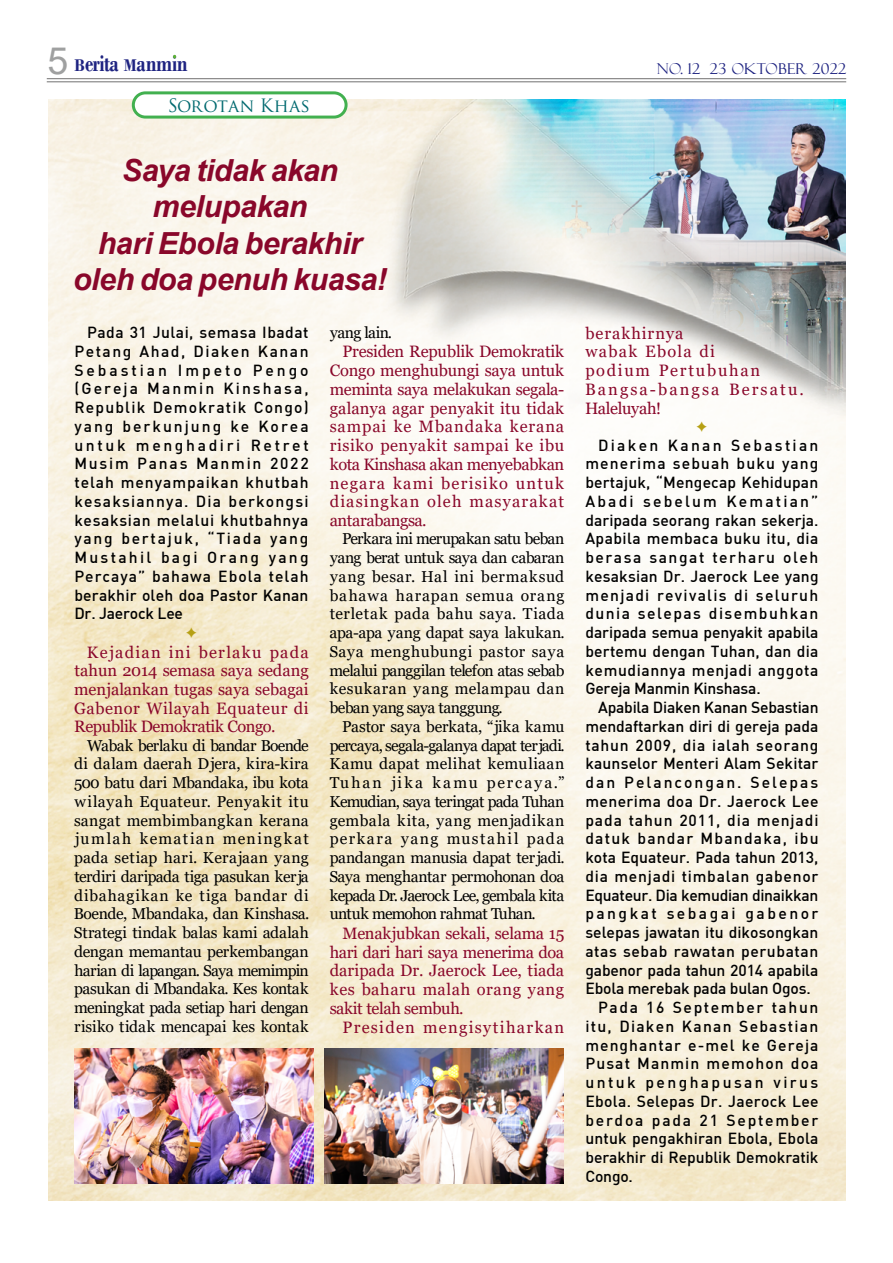
<style>
.page{position:relative;width:893px;height:1263px;background:#fff}
.page>*{position:absolute;margin:0;border:0;box-sizing:border-box;transform-origin:0 0}
.t1{font:italic 700 30.45px/36.6px "Arial";letter-spacing:-.015em;color:#89072a;text-align:center}
.t2{font:700 24.6px "Bodoni";letter-spacing:-.015em;color:#1e2381;scale:.78 1}
.t3{font:18px "Trajan Pro";letter-spacing:.01em;color:#00696f}
.t4{font:16.5px/18.8px "Georgia";letter-spacing:.05em;color:#89072a;text-align:justify}
.t5{font:16.5px/18.8px "Georgia";letter-spacing:.095em;color:#89072a}
.t6{font:16.5px "Georgia";letter-spacing:.08em;color:#89072a}
.t7{font:15.75px/18.8px "Georgia";letter-spacing:-.025em;color:#000;text-align:justify}
.t8{font:15.75px/18.8px "Dinmed";letter-spacing:.02em;color:#000;text-align:justify}
.t9{font:15.75px "Dinmed";color:#000}
.t10{font:15.75px "Dinmed";letter-spacing:-.01em;color:#000}
.t11{font:15.75px "Dinmed";letter-spacing:.155em;color:#000}
.t12{font:15.75px "Dinmed";letter-spacing:-.02em;color:#000}
.t13{font:15.75px "Dinmed";letter-spacing:-.005em;color:#000}
.t14{font:15.75px "Dinmed";letter-spacing:-.015em;color:#000}
.t15{font:15.75px "Dinmed";letter-spacing:.05em;color:#000}
.t16{font:15.75px "Dinmed";letter-spacing:.045em;color:#000}
.t17{font:15.75px "Dinmed";letter-spacing:.04em;color:#000}
.t18{font:15.75px "Dinmed";letter-spacing:.055em;color:#000}
.t19{font:15.75px "Dinmed";letter-spacing:.08em;color:#000}
.t20{font:15.75px "Dinmed";letter-spacing:.075em;color:#000}
.t21{font:15.75px "Dinmed";letter-spacing:.065em;color:#000}
.t22{font:15.75px "Dinmed";letter-spacing:.125em;color:#000}
.t23{font:15.75px "Dinmed";letter-spacing:.07em;color:#000}
.t24{font:15.75px "Dinmed";letter-spacing:.11em;color:#000}
.t25{font:15.75px "Dinmed";letter-spacing:.1em;color:#000}
.t26{font:15.3px "Chosunilbo NM";color:#b6a014}
.t27{font:15px "Felix Titling";letter-spacing:.02em;color:#1e2381}
.s1{font-family:"Arial";font-weight:400;font-size:37.5px;color:#9fa0a0}
.s2{font-size:17.7px}
</style>
<div class="page">
<hr style="left:47px;top:78px;width:799px;height:1px;background:#727171">
<hr style="left:47px;top:82px;width:799px;height:1px;background:#727171">
<img style="left:48px;top:99px;width:798px;height:1102px">
<img style="left:74px;top:1048px;width:239px;height:135px">
<img style="left:325px;top:1048px;width:238px;height:135px">
<div style="left:133px;top:93px;width:213px;height:24px;background:#fff;border-radius:12px"></div>
<div style="left:132px;top:91px;width:216px;height:28px;border:3px solid #42b04f;border-radius:12px"></div>
<h2 class="t2" style="left:48px;top:48px;width:181px"><span class="s1">5</span> <span class="s2">B</span>erita <span class="s2">M</span>anmin</h2>
<p class="t3" style="left:168px;top:94px;width:144px">Sorotan Khas</p>
<h1 class="t1" style="left:73px;top:152px;width:315px">Saya tidak akan melupakan<br>hari Ebola berakhir oleh doa penuh kuasa!</h1>
<p class="t8" style="left:74px;top:323px;width:236px;text-indent:13px">Pada 31 Julai, semasa Ibadat Petang Ahad, Diaken Kanan Sebastian Impeto Pengo (Gereja Manmin Kinshasa, Republik Demokratik Congo) yang berkunjung ke Korea untuk menghadiri Retret Musim Panas Manmin 2022 telah menyampaikan khutbah kesaksiannya. Dia berkongsi kesaksian melalui khutbahnya yang bertajuk, “Tiada yang Mustahil bagi Orang yang Percaya” bahawa Ebola telah berakhir oleh doa Pastor Kanan Dr. Jaerock Lee</p>
<p class="t26" style="left:185px;top:625px;width:15px">✦</p>
<p class="t4" style="left:74px;top:643px;width:236px;text-indent:13px">Kejadian ini berlaku pada tahun 2014 semasa saya sedang menjalankan tugas saya sebagai Gabenor Wilayah Equateur di Republik Demokratik Congo.</p>
<p class="t7" style="left:74px;top:736px;width:237px;text-indent:13px">Wabak berlaku di bandar Boende di dalam daerah Djera, kira-kira 500 batu dari Mbandaka, ibu kota wilayah Equateur. Penyakit itu sangat membimbangkan kerana jumlah kematian meningkat pada setiap hari. Kerajaan yang terdiri daripada tiga pasukan kerja dibahagikan ke tiga bandar di Boende, Mbandaka, dan Kinshasa.<br>Strategi tindak balas kami adalah dengan memantau perkembangan harian di lapangan. Saya memimpin pasukan di Mbandaka. Kes kontak meningkat pada setiap hari dengan risiko tidak mencapai kes kontak</p>
<p class="t7" style="left:330px;top:323px;width:63px">yang lain.</p>
<p class="t4" style="left:330px;top:343px;width:236px;text-indent:13px">Presiden Republik Demokratik Congo menghubungi saya untuk meminta saya melakukan segala&shy;galanya agar penyakit itu tidak sampai ke Mbandaka kerana risiko penyakit sampai ke ibu kota Kinshasa akan menyebabkan negara kami berisiko untuk diasingkan oleh masyarakat antarabangsa.</p>
<p class="t7" style="left:329px;top:530px;width:237px;text-indent:13px">Perkara ini merupakan satu beban yang berat untuk saya dan cabaran yang besar. Hal ini bermaksud bahawa harapan semua orang terletak pada bahu saya. Tiada apa-apa yang dapat saya lakukan.<br>Saya menghubungi pastor saya melalui panggilan telefon atas sebab kesukaran yang melampau dan beban yang saya tanggung.</p>
<p class="t7" style="left:329px;top:717px;width:237px;text-indent:13px">Pastor saya berkata, “jika kamu percaya, segala-galanya dapat terjadi.<br>Kamu dapat melihat kemuliaan Tuhan jika kamu percaya.” Kemudian, saya teringat pada Tuhan gembala kita, yang menjadikan perkara yang mustahil pada pandangan manusia dapat terjadi.<br>Saya menghantar permohonan doa kepada Dr. Jaerock Lee, gembala kita untuk memohon rahmat Tuhan.</p>
<p class="t4" style="left:330px;top:924px;width:236px;text-indent:13px">Menakjubkan sekali, selama 15 hari dari hari saya menerima doa daripada Dr. Jaerock Lee, tiada kes baharu malah orang yang sakit telah sembuh.</p>
<p class="t6" style="left:342px;top:1017px;width:223px">Presiden mengisytiharkan</p>
<p class="t27" style="left:657px;top:60px;width:191px">NO. 12 23 OKTOBER 2022</p>
<p class="t5" style="left:585px;top:324px;width:220px">berakhirnya<br>wabak Ebola di<br>podium Pertubuhan<br>Bangsa-bangsa Bersatu.<br>Haleluyah!</p>
<p class="t26" style="left:695px;top:418px;width:15px">✦</p>
<p class="t8" style="left:585px;top:435px;width:235px;text-indent:13px">Diaken Kanan Sebastian menerima sebuah buku yang bertajuk, “Mengecap Kehidupan Abadi sebelum Kematian” daripada seorang rakan sekerja.<br>Apabila membaca buku itu, dia berasa sangat terharu oleh kesaksian Dr. Jaerock Lee yang menjadi revivalis di seluruh dunia selepas disembuhkan daripada semua penyakit apabila bertemu dengan Tuhan, dan dia kemudiannya menjadi anggota Gereja Manmin Kinshasa.</p>
<p class="t14" style="left:598px;top:697px;width:222px">Apabila Diaken Kanan Sebastian</p>
<p class="t13" style="left:585px;top:716px;width:234px">mendaftarkan diri di gereja pada</p>
<p class="t15" style="left:585px;top:735px;width:234px">tahun 2009, dia ialah seorang</p>
<p class="t8" style="left:585px;top:754px;width:235px">kaunselor Menteri Alam Sekitar</p>
<p class="t22" style="left:585px;top:772px;width:234px">dan Pelancongan. Selepas</p>
<p class="t8" style="left:585px;top:791px;width:235px">menerima doa Dr. Jaerock Lee</p>
<p class="t18" style="left:585px;top:810px;width:235px">pada tahun 2011, dia menjadi</p>
<p class="t20" style="left:585px;top:829px;width:235px">datuk bandar Mbandaka, ibu</p>
<p class="t9" style="left:585px;top:847px;width:235px">kota Equateur. Pada tahun 2013,</p>
<p class="t16" style="left:585px;top:866px;width:235px">dia menjadi timbalan gabenor</p>
<p class="t12" style="left:585px;top:885px;width:234px">Equateur. Dia kemudian dinaikkan</p>
<p class="t11" style="left:585px;top:904px;width:235px">pangkat sebagai gabenor</p>
<p class="t9" style="left:585px;top:922px;width:235px">selepas jawatan itu dikosongkan</p>
<p class="t17" style="left:585px;top:941px;width:234px">atas sebab rawatan perubatan</p>
<p class="t10" style="left:585px;top:960px;width:234px">gabenor pada tahun 2014 apabila</p>
<p class="t10" style="left:585px;top:978px;width:227px">Ebola merebak pada bulan Ogos.</p>
<p class="t25" style="left:598px;top:997px;width:222px">Pada 16 September tahun</p>
<p class="t19" style="left:585px;top:1016px;width:234px">itu, Diaken Kanan Sebastian</p>
<p class="t21" style="left:585px;top:1035px;width:235px">menghantar e-mel ke Gereja</p>
<p class="t23" style="left:585px;top:1053px;width:235px">Pusat Manmin memohon doa</p>
<p class="t11" style="left:585px;top:1072px;width:234px">untuk penghapusan virus</p>
<p class="t8" style="left:585px;top:1091px;width:235px">Ebola. Selepas Dr. Jaerock Lee</p>
<p class="t24" style="left:585px;top:1110px;width:234px">berdoa pada 21 September</p>
<p class="t8" style="left:585px;top:1129px;width:234px">untuk pengakhiran Ebola, Ebola</p>
<p class="t9" style="left:585px;top:1147px;width:235px">berakhir di Republik Demokratik</p>
<p class="t8" style="left:585px;top:1166px;width:49px">Congo.</p>
</div>
